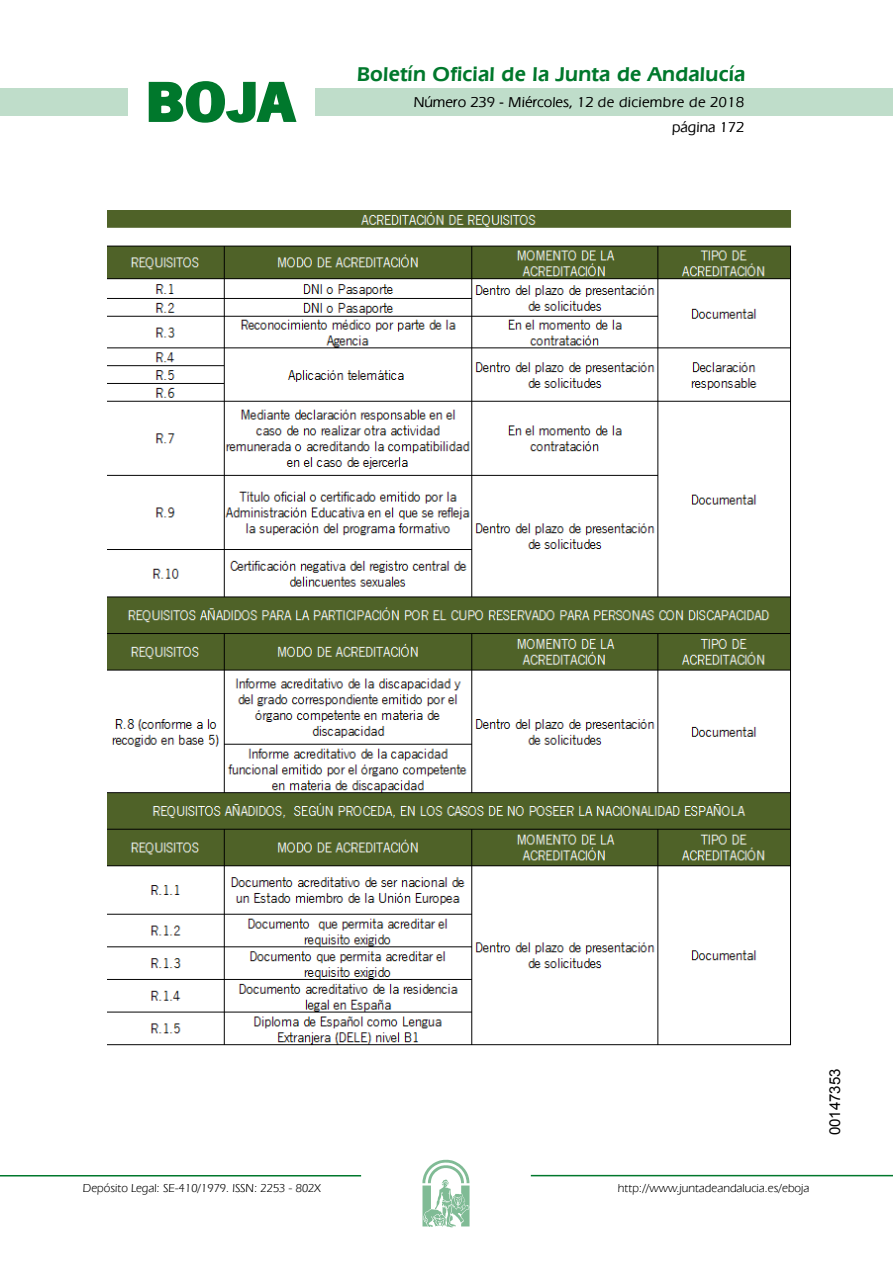
<style>
.page{position:relative;width:893px;height:1263px;background:#fff}
.page>*{position:absolute;margin:0;border:0;box-sizing:border-box;transform-origin:0 0}
.t1{font:700 57.75px "News Got T";color:#00782c;scale:1.14 1}
.t2{font:600 21px "Eras IT Cby BT";letter-spacing:.01em;color:#00782c}
.t3{font:500 15px/24.5px "Eras IT Cby BT";color:#000;text-align:right}
.t4{font:15px "Arial";color:#000}
.t5{font:12px "Eras IT Cby BT";color:#000}
</style>
<div class="page">
<div style="left:315px;top:88px;width:577px;height:28px;background:#bfddca"></div>
<div style="left:0;top:88px;width:128px;height:28px;background:#bfddca"></div>
<hr style="left:0;top:1175px;width:361px;height:2px;background:#00782c">
<svg style="left:422px;top:1159px;width:47px;height:68px"></svg>
<hr style="left:531px;top:1175px;width:361px;height:1px;background:#00782c">
<svg style="left:148px;top:81px;width:149px;height:42px"></svg>
<img style="left:107px;top:210px;width:684px;height:836px">
<h1 class="t1" style="left:145px;top:68px;width:133px">BOJA</h1>
<h2 class="t2" style="left:357px;top:62px;width:390px">Boletín Oficial de la Junta de Andalucía</h2>
<p class="t3" style="left:414px;top:90px;width:332px">Número 239 - Miércoles, 12 de diciembre de 2018 página 172</p>
<p class="t5" style="left:83px;top:1181px;width:239px">Depósito Legal: SE-410/1979. ISSN: 2253 - 802X</p>
<p class="t5" style="left:618px;top:1181px;width:193px">http://www.juntadeandalucia.es/eboja</p>
<p class="t4" style="left:825px;top:1135px;width:68px;rotate:-90deg">00147353</p>
</div>
